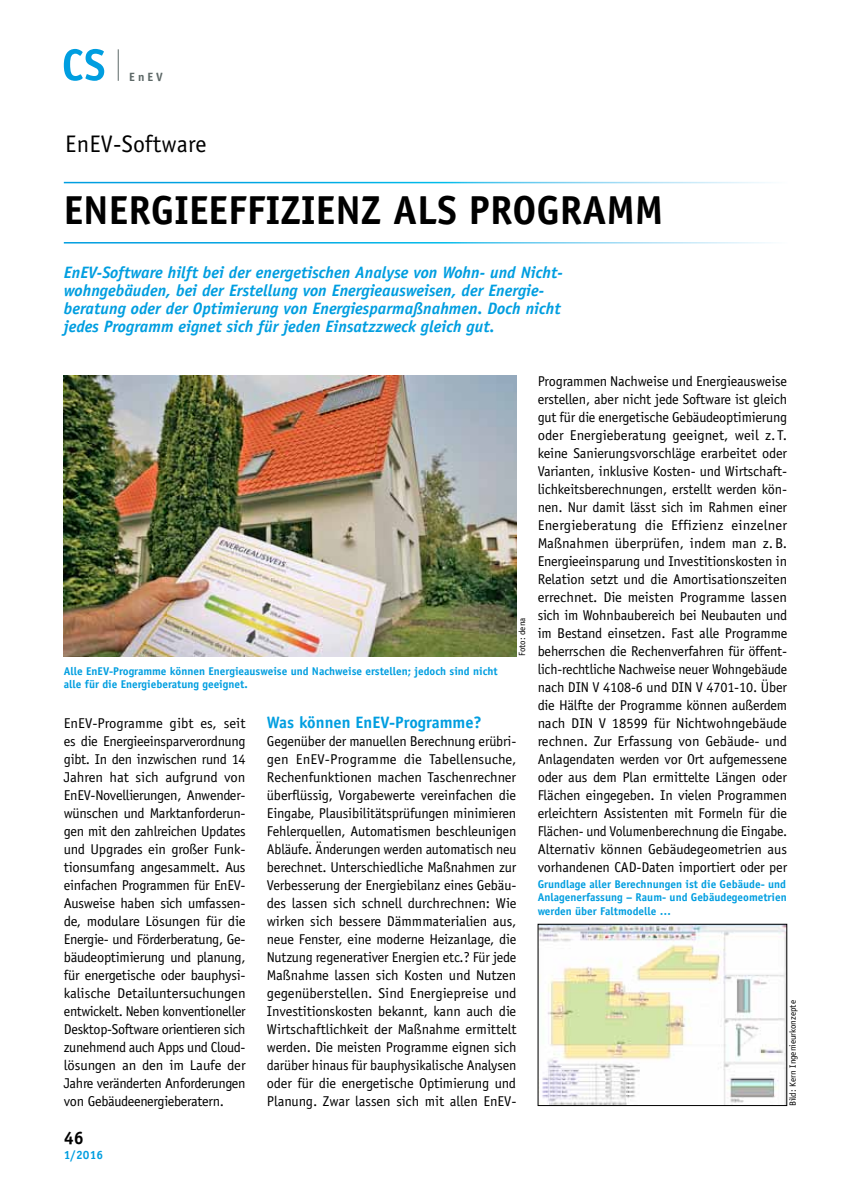
<style>
.page{position:relative;width:851px;height:1191px;background:#fff}
.page>*{position:absolute;margin:0;border:0;box-sizing:border-box;transform-origin:0 0}
.t1{font:700 40.5px "Officina Sans Std";color:#000}
.t2{font:24px "Officina Sans Std";letter-spacing:.01em;color:#000}
.t3{font:700 18px "Officina Sans Std";color:#000}
.t4{font:italic 700 16.5px/18px "Officina Sans Std";color:#009ee0}
.t5{font:700 16.5px "Officina Sans Std";color:#009ee0}
.t6{font:14.25px/18px "Officina Sans Std";letter-spacing:-.01em;color:#000;text-align:justify}
.t7{font:700 12px "Officina Sans Std";color:#009ee0}
.t8{font:700 12px "Officina Sans Std";color:#5d6867}
.t9{font:700 11.25px/13.5px "Officina Sans Std";color:#009ee0}
.t10{font:9px "Officina Sans Std";color:#000}
</style>
<div class="page">
<hr style="left:118px;top:49px;width:1px;height:32px;background:#5d6867">
<svg style="left:64px;top:49px;width:40px;height:32px"></svg>
<img style="left:64px;top:375px;width:452px;height:281px">
<img style="left:539px;top:926px;width:246px;height:178px">
<div style="left:537px;top:924px;width:250px;height:182px;border:1px solid #000"></div>
<p class="t8" style="left:129px;top:69px;width:35px">EnEV</p>
<h2 class="t2" style="left:65px;top:130px;width:143px">EnEV-Software</h2>
<h1 class="t1" style="left:64px;top:185px;width:601px">Energieeffizienz als programm</h1>
<p class="t4" style="left:64px;top:263px;width:500px">EnEV-Software hilft bei der energetischen Analyse von Wohn- und Nicht&shy;wohngebäuden, bei der Erstellung von Energieausweisen, der Energie&shy;beratung oder der Optimierung von Energiesparmaßnahmen. Doch nicht jedes Programm eignet sich für jeden Einsatzzweck gleich gut.</p>
<p class="t9" style="left:64px;top:664px;width:435px">Alle EnEV-Programme können Energieausweise und Nachweise erstellen; jedoch sind nicht alle für die Energieberatung geeignet.</p>
<p class="t10" style="left:516px;top:656px;width:40px;rotate:-90deg">Foto: dena</p>
<p class="t6" style="left:64px;top:714px;width:183px">EnEV-Programme gibt es, seit es die Energieeinsparverordnung gibt. In den inzwischen rund 14<br>Jahren hat sich aufgrund von EnEV-Novellierungen, Anwender&shy;wünschen und Marktanforderun&shy;gen mit den zahlreichen Updates und Upgrades ein großer Funk&shy;tionsumfang angesammelt. Aus einfachen Programmen für EnEV-Ausweise haben sich umfassen&shy;de, modulare Lösungen für die Energie- und Förderberatung, Ge&shy;bäudeoptimierung und planung, für energetische oder bauphysi&shy;kalische Detailuntersuchungen entwickelt. Neben konventioneller Desktop-Software orientieren sich zunehmend auch Apps und Cloud&shy;lösungen an den im Laufe der Jahre veränderten Anforderungen von Gebäudeenergieberatern.</p>
<p class="t5" style="left:267px;top:712px;width:216px">Was können EnEV-Programme?</p>
<p class="t6" style="left:267px;top:732px;width:251px">Gegenüber der manuellen Berechnung erübri&shy;gen EnEV-Programme die Tabellensuche, Rechenfunktionen machen Taschenrechner überflüssig, Vorgabewerte vereinfachen die Eingabe, Plausibilitätsprüfungen minimieren Fehlerquellen, Automatismen beschleunigen Abläufe. Änderungen werden automatisch neu berechnet. Unterschiedliche Maßnahmen zur Verbesserung der Energiebilanz eines Gebäu&shy;des lassen sich schnell durchrechnen: Wie wirken sich bessere Dämmmaterialien aus, neue Fenster, eine moderne Heizanlage, die Nutzung regenerativer Energien etc.? Für jede Maßnahme lassen sich Kosten und Nutzen gegenüberstellen. Sind Energiepreise und Investitionskosten bekannt, kann auch die Wirtschaftlichkeit der Maßnahme ermittelt werden. Die meisten Programme eignen sich darüber hinaus für bauphysikalische Analysen oder für die energetische Optimierung und Planung. Zwar lassen sich mit allen EnEV-</p>
<p class="t3" style="left:64px;top:1127px;width:22px">46</p>
<p class="t7" style="left:64px;top:1147px;width:41px">1/2016</p>
<p class="t6" style="left:537px;top:372px;width:251px">Programmen Nachweise und Energieausweise erstellen, aber nicht jede Software ist gleich gut für die energetische Gebäudeoptimierung oder Energieberatung geeignet, weil z. T. keine Sanierungsvorschläge erarbeitet oder Varianten, inklusive Kosten- und Wirtschaft&shy;lichkeitsberechnungen, erstellt werden kön&shy;nen. Nur damit lässt sich im Rahmen einer Energieberatung die Effizienz einzelner Maßnahmen überprüfen, indem man z. B.<br>Energieeinsparung und Investitionskosten in Relation setzt und die Amortisationszeiten errechnet. Die meisten Programme lassen sich im Wohnbaubereich bei Neubauten und im Bestand einsetzen. Fast alle Programme beherrschen die Rechenverfahren für öffent&shy;lich-rechtliche Nachweise neuer Wohngebäude nach DIN V 4108-6 und DIN V 4701-10. Über die Hälfte der Programme können außerdem nach DIN V 18599 für Nichtwohngebäude rechnen. Zur Erfassung von Gebäude- und Anlagendaten werden vor Ort aufgemessene oder aus dem Plan ermittelte Längen oder Flächen eingegeben. In vielen Programmen erleichtern Assistenten mit Formeln für die Flächen- und Volumenberechnung die Eingabe.<br>Alternativ können Gebäudegeometrien aus vorhandenen CAD-Daten importiert oder per</p>
<p class="t9" style="left:537px;top:877px;width:250px;text-align:justify">Grundlage aller Berechnungen ist die Gebäude- und Anlagenerfassung – Raum- und Gebäudegeometrien werden über Faltmodelle …</p>
<p class="t10" style="left:787px;top:1106px;width:108px;rotate:-90deg">Bild: Kern Ingenieurkonzepte</p>
</div>
